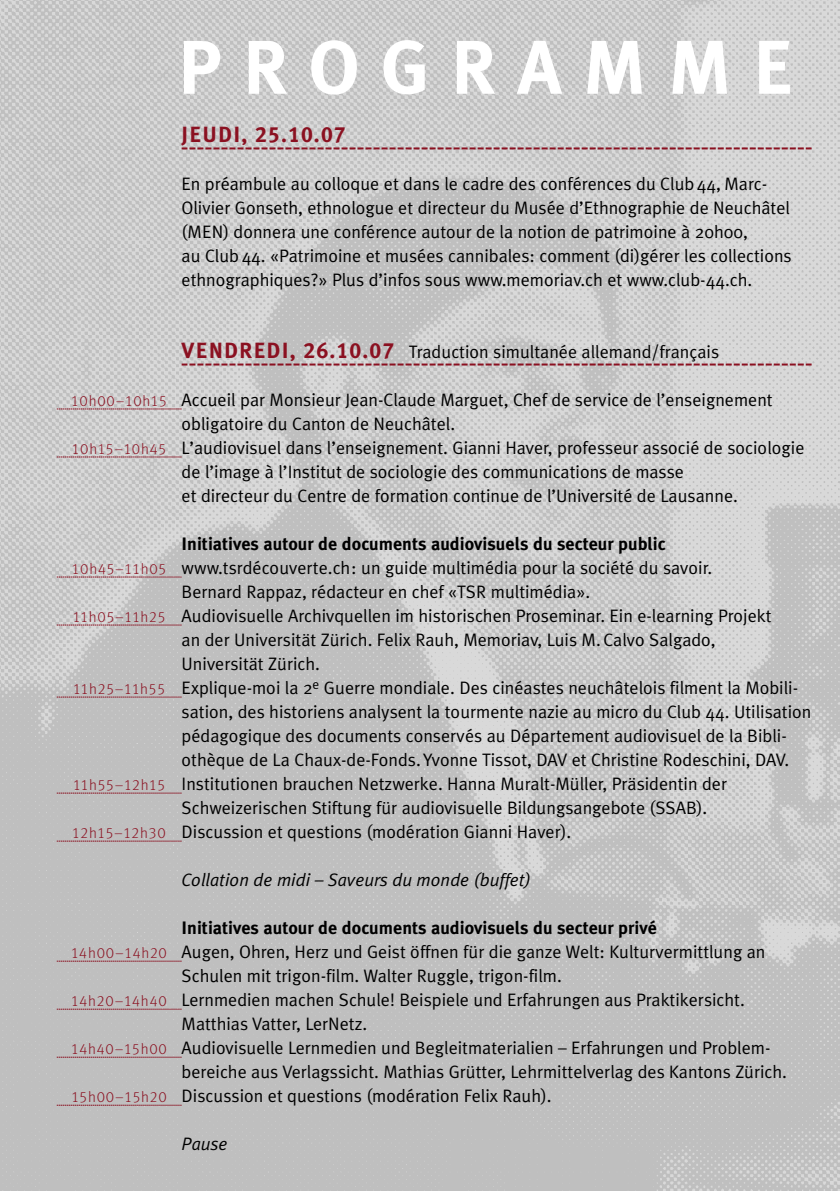
<style>
.page{position:relative;width:840px;height:1191px;background:#fff}
.page>*{position:absolute;margin:0;border:0;box-sizing:border-box;transform-origin:0 0}
.t1{font:700 76px "Meta Plus";letter-spacing:.275em;color:#fff}
.t2{font:22px "Meta Plus Bold Caps";letter-spacing:.055em;color:#8b1121}
.t3{font:18px/24px "Meta Plus Normal";color:#000}
.t4{font:700 18px "Meta Plus";color:#000}
.t5{font:italic 18px "Meta Plus Normal";color:#000}
.t6{font:15px "Meta Light LF";letter-spacing:.055em;color:#8b1121}
.s1{font-family:"Meta Plus Bold Caps";font-size:22px;color:#8b1121}
</style>
<div class="page">
<img style="left:0;top:0;width:839px;height:1191px">
<svg style="left:181px;top:147px;width:630px;height:2px"></svg>
<svg style="left:181px;top:363px;width:630px;height:2px"></svg>
<svg style="left:57px;top:408px;width:124px;height:1px"></svg>
<svg style="left:57px;top:456px;width:124px;height:1px"></svg>
<svg style="left:57px;top:576px;width:124px;height:1px"></svg>
<svg style="left:57px;top:624px;width:124px;height:1px"></svg>
<svg style="left:57px;top:696px;width:124px;height:1px"></svg>
<svg style="left:57px;top:792px;width:124px;height:1px"></svg>
<svg style="left:57px;top:840px;width:124px;height:1px"></svg>
<svg style="left:57px;top:960px;width:124px;height:1px"></svg>
<svg style="left:57px;top:1008px;width:124px;height:1px"></svg>
<svg style="left:57px;top:1056px;width:124px;height:1px"></svg>
<svg style="left:57px;top:1104px;width:124px;height:1px"></svg>
<h1 class="t1" style="left:177px;top:23px;width:617px">PROGRAMME</h1>
<p class="t2" style="left:181px;top:121px;width:165px">JEUDI, 25.10.07</p>
<p class="t3" style="left:181px;top:172px;width:611px">En préambule au colloque et dans le cadre des conférences du Club 44, Marc-Olivier Gonseth, ethnologue et directeur du Musée d’Ethnographie de Neuchâtel (MEN) donnera une conférence autour de la notion de patrimoine à 20h00,<br>au Club 44. «Patrimoine et musées cannibales: comment (di)gérer les collections ethnographiques?» Plus d’infos sous www.memoriav.ch et www.club-44.ch.</p>
<p class="t6" style="left:72px;top:395px;width:97px">10h00–10h15</p>
<p class="t6" style="left:72px;top:443px;width:95px">10h15–10h45</p>
<p class="t6" style="left:72px;top:563px;width:95px">10h45–11h05</p>
<p class="t6" style="left:73px;top:611px;width:94px">11h05–11h25</p>
<p class="t6" style="left:73px;top:683px;width:93px">11h25–11h55</p>
<p class="t6" style="left:73px;top:779px;width:93px">11h55–12h15</p>
<p class="t6" style="left:73px;top:827px;width:95px">12h15–12h30</p>
<p class="t6" style="left:71px;top:947px;width:97px">14h00–14h20</p>
<p class="t6" style="left:72px;top:995px;width:97px">14h20–14h40</p>
<p class="t6" style="left:71px;top:1043px;width:97px">14h40–15h00</p>
<p class="t6" style="left:72px;top:1091px;width:96px">15h00–15h20</p>
<p class="t3" style="left:181px;top:340px;width:538px"><span class="s1">VENDREDI, 26.10.07</span> Traduction simultanée allemand/français</p>
<p class="t3" style="left:181px;top:388px;width:624px">Accueil par Monsieur Jean-Claude Marguet, Chef de service de l’enseignement obligatoire du Canton de Neuchâtel.<br>L’audiovisuel dans l’enseignement. Gianni Haver, professeur associé de sociologie de l’image à l’Institut de sociologie des communications de masse<br>et directeur du Centre de formation continue de l’Université de Lausanne.</p>
<p class="t4" style="left:181px;top:533px;width:485px">Initiatives autour de documents audiovisuels du secteur public</p>
<p class="t3" style="left:181px;top:556px;width:631px">www.tsrdécouverte.ch: un guide multimédia pour la société du savoir.<br>Bernard Rappaz, rédacteur en chef «TSR multimédia».<br>Audiovisuelle Archivquellen im historischen Proseminar. Ein e-learning Projekt<br>an der Universität Zürich. Felix Rauh, Memoriav, Luis M. Calvo Salgado,<br>Universität Zürich.<br>Explique-moi la 2<sup>e</sup> Guerre mondiale. Des cinéastes neuchâtelois filment la Mobili&shy;sation, des historiens analysent la tourmente nazie au micro du Club 44. Utilisation pédagogique des documents conservés au Département audiovisuel de la Bibli&shy;othèque de La Chaux-de-Fonds.Yvonne Tissot, DAV et Christine Rodeschini, DAV.<br>Institutionen brauchen Netzwerke. Hanna Muralt-Müller, Präsidentin der Schweizerischen Stiftung für audiovisuelle Bildungsangebote (SSAB).<br>Discussion et questions (modération Gianni Haver).</p>
<p class="t5" style="left:181px;top:869px;width:350px">Collation de midi – Saveurs du monde (buffet)</p>
<p class="t4" style="left:181px;top:917px;width:476px">Initiatives autour de documents audiovisuels du secteur privé</p>
<p class="t3" style="left:181px;top:940px;width:606px">Augen, Ohren, Herz und Geist öffnen für die ganze Welt: Kulturvermittlung an Schulen mit trigon-film. Walter Ruggle, trigon-film.<br>Lernmedien machen Schule! Beispiele und Erfahrungen aus Praktikersicht.<br>Matthias Vatter, LerNetz.<br>Audiovisuelle Lernmedien und Begleitmaterialien – Erfahrungen und Problem&shy;bereiche aus Verlagssicht. Mathias Grütter, Lehrmittelverlag des Kantons Zürich.<br>Discussion et questions (modération Felix Rauh).</p>
<p class="t5" style="left:181px;top:1133px;width:47px">Pause</p>
</div>
